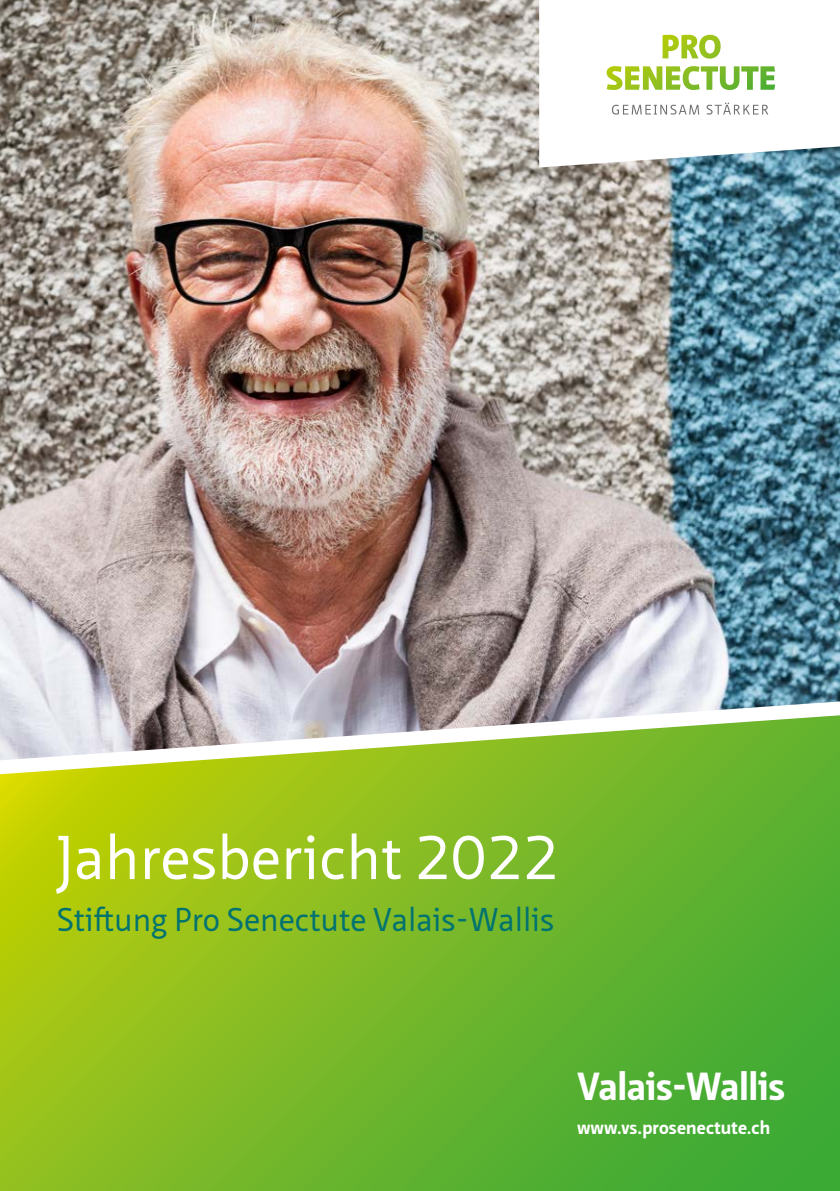
<style>
.page{position:relative;width:840px;height:1191px;background:#fff}
.page>*{position:absolute;margin:0;border:0;box-sizing:border-box;transform-origin:0 0}
.t1{font:60px "Neue Sans Pro";color:#fff}
.t2{font:700 38px "Neue Sans Pro";letter-spacing:-.01em;color:#fff}
.t3{font:32px "Neue Sans Pro";color:#007270}
.t4{font:700 18px "Neue Sans Pro";letter-spacing:.01em;color:#fff}
</style>
<div class="page">
<svg style="left:0;top:774px;width:839px;height:417px;background:#78b925"></svg>
<img style="left:0;top:0;width:839px;height:701px">
<svg style="left:0;top:701px;width:839px;height:73px"></svg>
<svg style="left:539px;top:0;width:300px;height:167px"></svg>
<svg style="left:611px;top:105px;width:87px;height:10px"></svg>
<svg style="left:706px;top:103px;width:62px;height:12px"></svg>
<img style="left:606px;top:35px;width:168px;height:55px">
<h1 class="t1" style="left:57px;top:818px;width:503px">Jahresbericht 2022</h1>
<p class="t3" style="left:57px;top:899px;width:498px">Stiftung Pro Senectute Valais-Wallis</p>
<p class="t2" style="left:577px;top:1061px;width:209px">Valais-Wallis</p>
<p class="t4" style="left:577px;top:1116px;width:194px">www.vs.prosenectute.ch</p>
</div>
